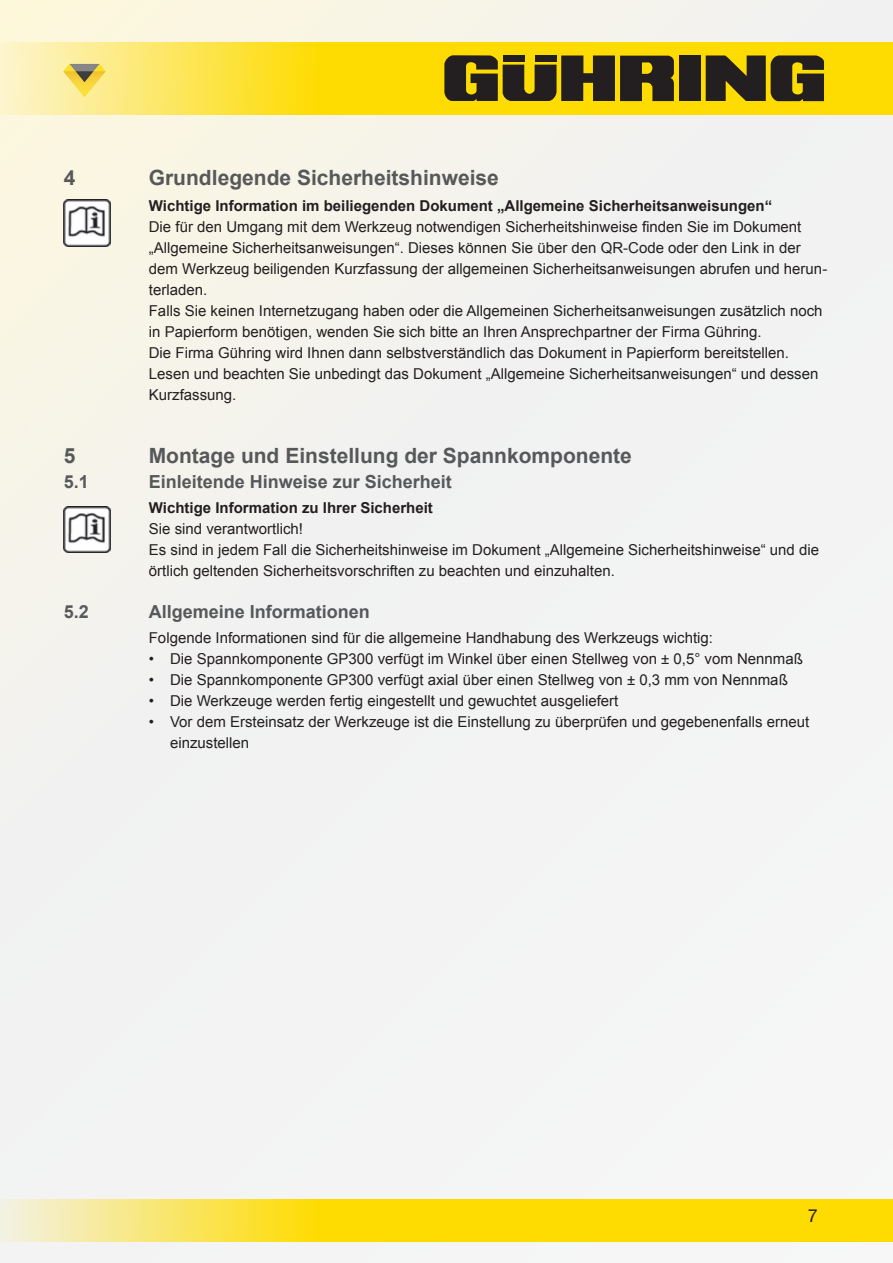
<style>
.page{position:relative;width:893px;height:1263px;background:#fff}
.page>*{position:absolute;margin:0;border:0;box-sizing:border-box;transform-origin:0 0}
.t1{font:700 21px "Arial";color:#57585a}
.t2{font:700 18px "Arial";color:#57585a}
.t3{font:18px "Helvetica Neue LTW1 G";color:#231f20}
.t4{font:15px/21px "Arial";color:#231f20}
.t5{font:700 15px "Arial";color:#231f20}
</style>
<div class="page">
<div style="left:0;top:0;width:893px;height:1263px;background:linear-gradient(to right,#f4f3ec,#f3f3f5)"></div>
<svg style="left:0;top:43px;width:893px;height:72px;background:#fde12f"></svg>
<svg style="left:0;top:1199px;width:893px;height:43px;background:#fcdf29"></svg>
<div style="left:679px;top:56px;width:22px;height:45px;background:#231f20"></div>
<svg style="left:706px;top:55px;width:118px;height:46px;background:#4f4419"></svg>
<svg style="left:444px;top:55px;width:230px;height:46px;background:#554a18"></svg>
<img style="left:64px;top:64px;width:43px;height:42px">
<img style="left:64px;top:506px;width:47px;height:47px">
<img style="left:64px;top:200px;width:47px;height:47px">
<h1 class="t1" style="left:64px;top:163px;width:13px">4</h1>
<h1 class="t1" style="left:149px;top:163px;width:352px">Grundlegende Sicherheitshinweise</h1>
<p class="t5" style="left:149px;top:195px;width:625px">Wichtige Information im beiliegenden Dokument „Allgemeine Sicherheitsanweisungen“</p>
<p class="t4" style="left:149px;top:216px;width:680px">Die für den Umgang mit dem Werkzeug notwendigen Sicherheitshinweise finden Sie im Dokument „Allgemeine Sicherheitsanweisungen“. Dieses können Sie über den QR-Code oder den Link in der dem Werkzeug beiligenden Kurzfassung der allgemeinen Sicherheitsanweisungen abrufen und herun&shy;terladen.<br>Falls Sie keinen Internetzugang haben oder die Allgemeinen Sicherheitsanweisungen zusätzlich noch in Papierform benötigen, wenden Sie sich bitte an Ihren Ansprechpartner der Firma Gühring.<br>Die Firma Gühring wird Ihnen dann selbstverständlich das Dokument in Papierform bereitstellen.<br>Lesen und beachten Sie unbedingt das Dokument „Allgemeine Sicherheitsanweisungen“ und dessen Kurzfassung.</p>
<h1 class="t1" style="left:64px;top:440px;width:13px">5</h1>
<h1 class="t1" style="left:149px;top:440px;width:485px">Montage und Einstellung der Spannkomponente</h1>
<p class="t2" style="left:64px;top:469px;width:27px">5.1</p>
<p class="t2" style="left:149px;top:469px;width:305px">Einleitende Hinweise zur Sicherheit</p>
<p class="t5" style="left:149px;top:497px;width:286px">Wichtige Information zu Ihrer Sicherheit</p>
<p class="t4" style="left:149px;top:518px;width:672px">Sie sind verantwortlich!<br>Es sind in jedem Fall die Sicherheitshinweise im Dokument „Allgemeine Sicherheitshinweise“ und die örtlich geltenden Sicherheitsvorschriften zu beachten und einzuhalten.</p>
<p class="t2" style="left:64px;top:599px;width:27px">5.2</p>
<p class="t2" style="left:149px;top:599px;width:223px">Allgemeine Informationen</p>
<p class="t4" style="left:149px;top:628px;width:566px">Folgende Informationen sind für die allgemeine Handhabung des Werkzeugs wichtig:</p>
<p class="t4" style="left:149px;top:649px;width:656px">• Die Spannkomponente GP300 verfügt im Winkel über einen Stellweg von ± 0,5° vom Nennmaß</p>
<p class="t4" style="left:149px;top:670px;width:640px">• Die Spannkomponente GP300 verfügt axial über einen Stellweg von ± 0,3 mm von Nennmaß</p>
<p class="t4" style="left:149px;top:691px;width:471px">• Die Werkzeuge werden fertig eingestellt und gewuchtet ausgeliefert</p>
<p class="t4" style="left:170px;top:712px;width:641px;text-indent:-21px">• Vor dem Ersteinsatz der Werkzeuge ist die Einstellung zu überprüfen und gegebenenfalls erneut einzustellen</p>
<p class="t3" style="left:808px;top:1204px;width:12px">7</p>
</div>
